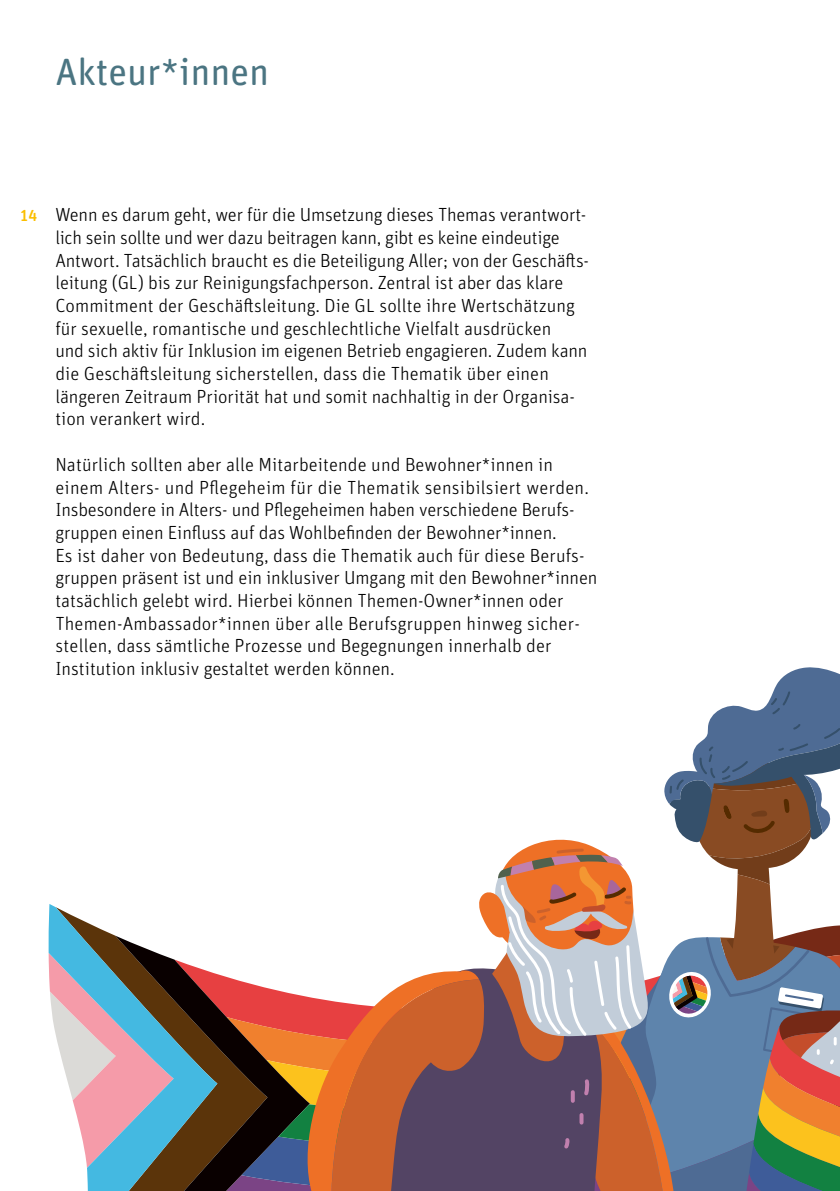
<style>
.page{position:relative;width:840px;height:1191px;background:#fff}
.page>*{position:absolute;margin:0;border:0;box-sizing:border-box;transform-origin:0 0}
.t1{font:38px "Unit Rounded Pro";color:#4b7582}
.t2{font:300 19px/22.6px "Unit Rounded Pro";color:#000}
.t3{font:500 16px "Unit Rounded Pro";color:#fbbe00}
</style>
<div class="page">
<svg style="left:217px;top:974px;width:82px;height:217px;background:#6f3b34"></svg>
<svg style="left:278px;top:1014px;width:21px;height:164px;background:#78573e"></svg>
<svg style="left:48px;top:904px;width:169px;height:287px"></svg>
<svg style="left:299px;top:995px;width:32px;height:196px;background:#d07339"></svg>
<svg style="left:331px;top:667px;width:508px;height:524px"></svg>
<h1 class="t1" style="left:55px;top:46px;width:215px">Akteur*innen</h1>
<p class="t3" style="left:20px;top:204px;width:19px">14</p>
<p class="t2" style="left:55px;top:203px;width:535px">Wenn es darum geht, wer für die Umsetzung dieses Themas verantwort&shy;lich sein sollte und wer dazu beitragen kann, gibt es keine eindeutige Antwort. Tatsächlich braucht es die Beteiligung Aller; von der Geschäfts&shy;leitung (GL) bis zur Reinigungsfachperson. Zentral ist aber das klare Commitment der Geschäftsleitung. Die GL sollte ihre Wertschätzung für sexuelle, romantische und geschlechtliche Vielfalt ausdrücken<br>und sich aktiv für Inklusion im eigenen Betrieb engagieren. Zudem kann die Geschäftsleitung sicherstellen, dass die Thematik über einen längeren Zeitraum Priorität hat und somit nachhaltig in der Organisa&shy;tion verankert wird.</p>
<p class="t2" style="left:55px;top:452px;width:543px">Natürlich sollten aber alle Mitarbeitende und Bewohner*innen in einem Alters- und Pflegeheim für die Thematik sensibilsiert werden.<br>Insbesondere in Alters- und Pflegeheimen haben verschiedene Berufs&shy;gruppen einen Einfluss auf das Wohlbefinden der Bewohner*innen.<br>Es ist daher von Bedeutung, dass die Thematik auch für diese Berufs&shy;gruppen präsent ist und ein inklusiver Umgang mit den Bewohner*innen tatsächlich gelebt wird. Hierbei können Themen-Owner*innen oder Themen-Ambassador*innen über alle Berufsgruppen hinweg sicher&shy;stellen, dass sämtliche Prozesse und Begegnungen innerhalb der Institution inklusiv gestaltet werden können.</p>
</div>
